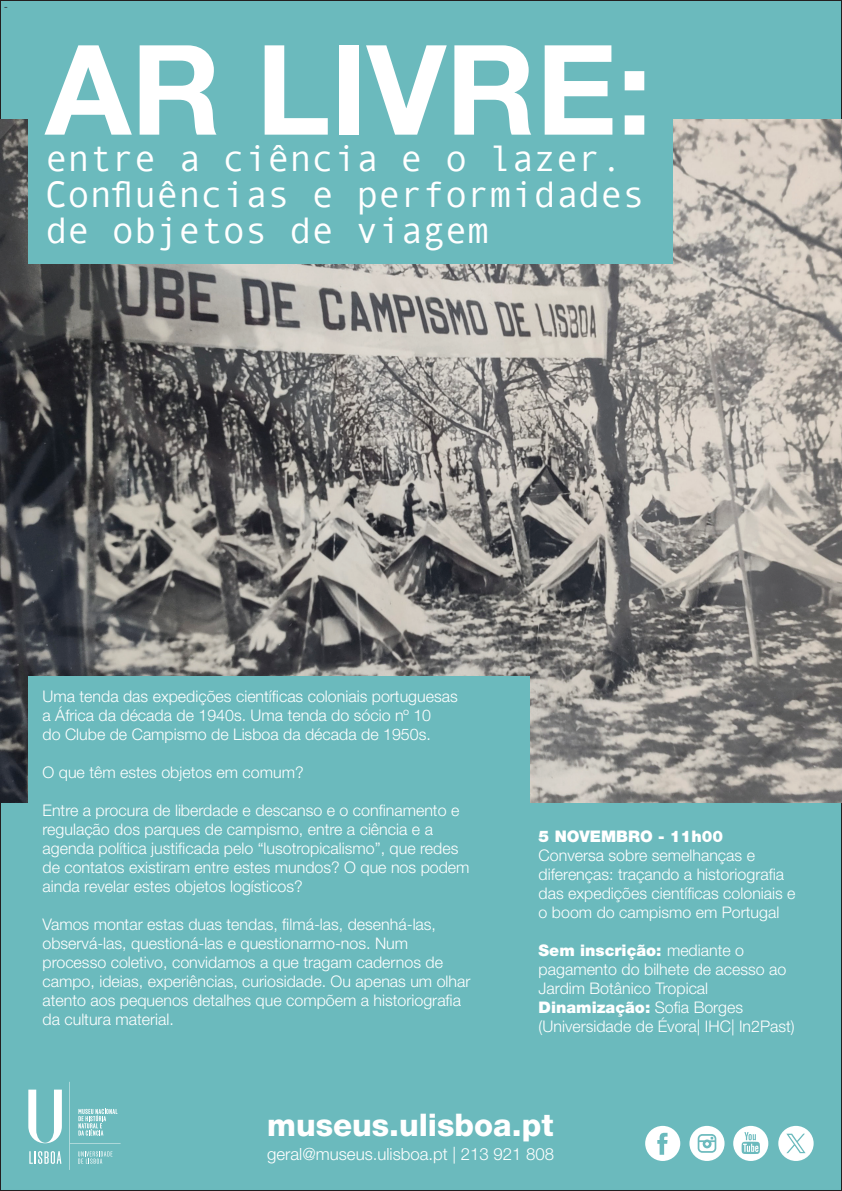
<style>
.page{position:relative;width:842px;height:1191px;background:#fff}
.page>*{position:absolute;margin:0;border:0;box-sizing:border-box;transform-origin:0 0}
.t1{font:700 125px "Helvetica Neue LT Std";color:#fff}
.t2{font:37px/36px "Andale Mono";color:#fff}
.t3{font:800 31.2px "Helvetica Neue LT Std";color:#fff}
.t4{font:300 16.8px "Helvetica Neue LT Std";color:#fff}
.t5{font:300 16px/19px "Helvetica Neue LT Std";color:#fff}
.t6{font:900 16px "Helvetica Neue LT Std";color:#fff}
.t7{font:12px "Minion Pro";color:#231f20}
.s1{font-weight:900}
</style>
<div class="page">
<div style="left:0;top:0;width:841px;height:1190px;background:#6bbabd"></div>
<img style="left:0;top:119px;width:842px;height:683px">
<div style="left:28px;top:28px;width:645px;height:236px;background:#6bbabd"></div>
<div style="left:28px;top:676px;width:502px;height:368px;background:#6bbabd"></div>
<svg style="left:28px;top:1089px;width:34px;height:54px"></svg>
<svg style="left:29px;top:1151px;width:32px;height:12px"></svg>
<svg style="left:69px;top:1081px;width:52px;height:88px"></svg>
<svg style="left:778px;top:1125px;width:36px;height:36px"></svg>
<svg style="left:645px;top:1125px;width:35px;height:36px"></svg>
<svg style="left:733px;top:1125px;width:35px;height:36px"></svg>
<svg style="left:689px;top:1125px;width:35px;height:36px"></svg>
<p class="t7" style="left:4px;top:-2px;width:6px">-</p>
<h1 class="t1" style="left:45px;top:13px;width:608px">AR LIVRE:</h1>
<h2 class="t2" style="left:45px;top:138px;width:601px">entre a ciência e o lazer.<br>Confluências e performidades de objetos de viagem</h2>
<p class="t5" style="left:43px;top:686px;width:417px">Uma tenda das expedições científicas coloniais portuguesas a África da década de 1940s. Uma tenda do sócio nº 10<br>do Clube de Campismo de Lisboa da década de 1950s.</p>
<p class="t5" style="left:43px;top:762px;width:263px">O que têm estes objetos em comum?</p>
<p class="t5" style="left:43px;top:800px;width:429px">Entre a procura de liberdade e descanso e o confinamento e regulação dos parques de campismo, entre a ciência e a agenda política justificada pelo “lusotropicalismo”, que redes de contatos existiram entre estes mundos? O que nos podem ainda revelar estes objetos logísticos?</p>
<p class="t5" style="left:43px;top:914px;width:429px">Vamos montar estas duas tendas, filmá-las, desenhá-las, observá-las, questioná-las e questionarmo-nos. Num processo coletivo, convidamos a que tragam cadernos de campo, ideias, experiências, curiosidade. Ou apenas um olhar atento aos pequenos detalhes que compõem a historiografia da cultura material.</p>
<p class="t6" style="left:539px;top:826px;width:186px">5 NOVEMBRO - 11h00</p>
<p class="t5" style="left:539px;top:845px;width:258px">Conversa sobre semelhanças e diferenças: traçando a historiografia das expedições científicas coloniais e o boom do campismo em Portugal</p>
<p class="t5" style="left:539px;top:940px;width:258px"><span class="s1">Sem inscrição:</span> mediante o pagamento do bilhete de acesso ao<br>Jardim Botânico Tropical<br><span class="s1">Dinamização:</span> Sofia Borges (Universidade de Évora| IHC| In2Past)</p>
<h3 class="t3" style="left:267px;top:1106px;width:288px">museus.ulisboa.pt</h3>
<p class="t4" style="left:267px;top:1143px;width:288px">geral@museus.ulisboa.pt | 213 921 808</p>
</div>
